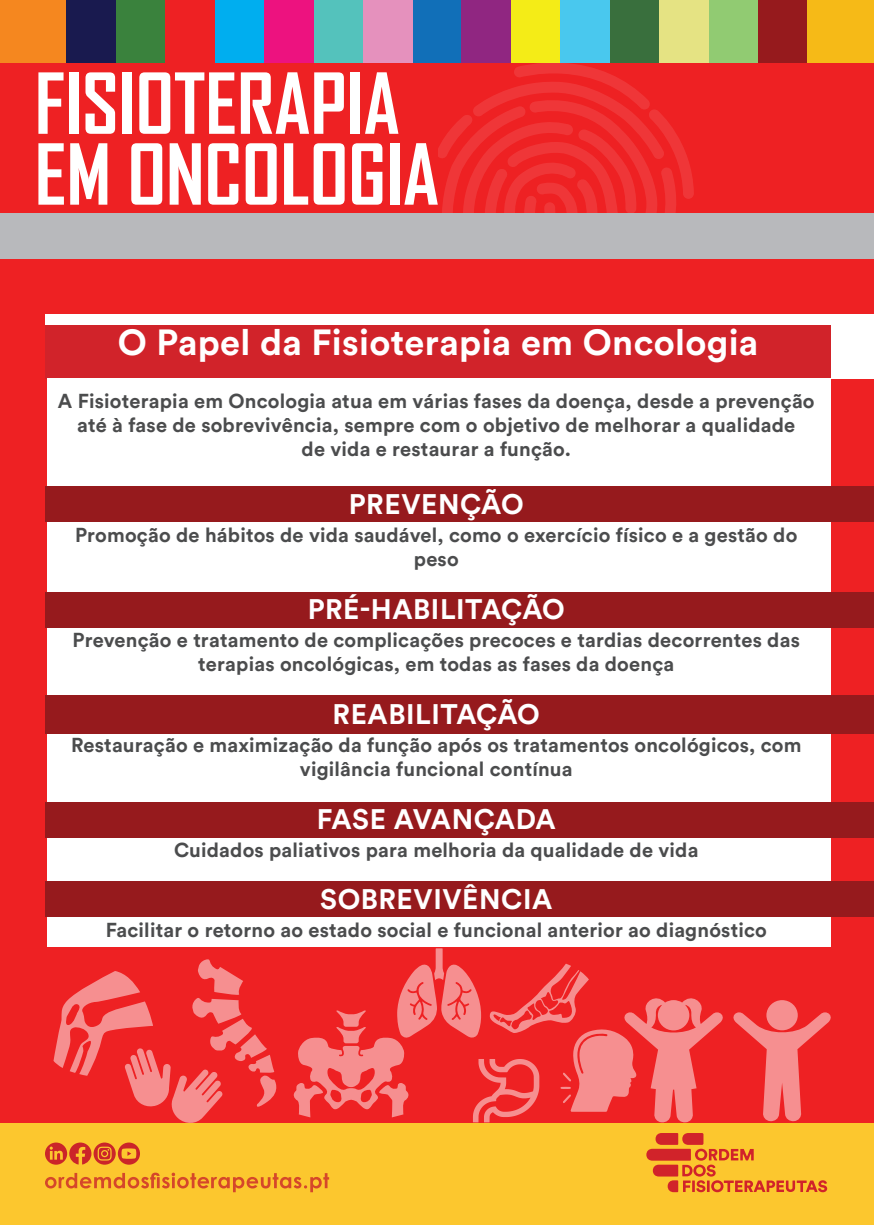
<style>
.page{position:relative;width:874px;height:1225px;background:#fff}
.page>*{position:absolute;margin:0;border:0;box-sizing:border-box;transform-origin:0 0}
.t1{font:700 80.4px/70.8px "Agency FB";color:#fff}
.t2{font:700 36px "Circular Std";letter-spacing:.01em;color:#fff}
.t3{font:700 28px "Circular Std";letter-spacing:.02em;color:#fff}
.t4{font:700 20px/24px "Circular Std";letter-spacing:.01em;color:#4b4c4d;text-align:center}
</style>
<div class="page">
<div style="left:0;top:0;width:873px;height:1225px;background:#ee2123"></div>
<div style="left:0;top:1123px;width:873px;height:102px;background:#fcc72e"></div>
<div style="left:45px;top:314px;width:828px;height:65px;background:#fff"></div>
<div style="left:45px;top:326px;width:785px;height:53px;background:#d1232a"></div>
<div style="left:48px;top:379px;width:782px;height:568px;background:#fff"></div>
<svg style="left:646px;top:1133px;width:180px;height:59px"></svg>
<div style="left:0;top:0;width:66px;height:63px;background:#f5871f"></div>
<div style="left:412px;top:0;width:49px;height:63px;background:#116fb8"></div>
<div style="left:214px;top:0;width:50px;height:63px;background:#00aeef"></div>
<div style="left:609px;top:0;width:50px;height:63px;background:#396f3d"></div>
<div style="left:116px;top:0;width:49px;height:63px;background:#3a823d"></div>
<div style="left:511px;top:0;width:49px;height:63px;background:#f4ec17"></div>
<div style="left:313px;top:0;width:50px;height:63px;background:#54c2bc"></div>
<div style="left:708px;top:0;width:49px;height:63px;background:#91cb72"></div>
<div style="left:66px;top:0;width:50px;height:63px;background:#191a4f"></div>
<div style="left:659px;top:0;width:49px;height:63px;background:#e5e383"></div>
<div style="left:264px;top:0;width:49px;height:63px;background:#ed127f"></div>
<div style="left:461px;top:0;width:50px;height:63px;background:#902681"></div>
<div style="left:560px;top:0;width:49px;height:63px;background:#49c8ee"></div>
<div style="left:363px;top:0;width:49px;height:63px;background:#e591bd"></div>
<div style="left:757px;top:0;width:50px;height:63px;background:#961a1d"></div>
<div style="left:807px;top:0;width:66px;height:63px;background:#f6ba17"></div>
<svg style="left:438px;top:63px;width:255px;height:150px"></svg>
<div style="left:0;top:213px;width:873px;height:45px;background:#b8b9bc"></div>
<svg style="left:53px;top:959px;width:224px;height:164px"></svg>
<div style="left:766px;top:1000px;width:31px;height:30px;background:#f68f90;border-radius:50%"></div>
<svg style="left:733px;top:1011px;width:98px;height:110px"></svg>
<div style="left:45px;top:486px;width:828px;height:36px;background:#961a1d"></div>
<div style="left:45px;top:592px;width:828px;height:35px;background:#961a1d"></div>
<div style="left:45px;top:695px;width:828px;height:36px;background:#961a1d"></div>
<div style="left:45px;top:697px;width:828px;height:36px;background:#961a1d"></div>
<div style="left:45px;top:802px;width:828px;height:36px;background:#961a1d"></div>
<div style="left:45px;top:880px;width:828px;height:36px;background:#961a1d"></div>
<svg style="left:293px;top:948px;width:430px;height:174px"></svg>
<svg style="left:45px;top:1142px;width:95px;height:22px"></svg>
<svg style="left:45px;top:1172px;width:284px;height:20px"></svg>
<h1 class="t1" style="left:35px;top:66px;width:406px">FISIOTERAPIA<br>EM ONCOLOGIA</h1>
<h2 class="t2" style="left:118px;top:319px;width:641px">O Papel da Fisioterapia em Oncologia</h2>
<p class="t4" style="left:58px;top:389px;width:757px">A Fisioterapia em Oncologia atua em várias fases da doença, desde a prevenção até à fase de sobrevivência, sempre com o objetivo de melhorar a qualidade<br>de vida e restaurar a função.</p>
<h3 class="t3" style="left:348px;top:486px;width:176px">PREVENÇÃO</h3>
<p class="t4" style="left:75px;top:522px;width:723px">Promoção de hábitos de vida saudável, como o exercício físico e a gestão do peso</p>
<h3 class="t3" style="left:307px;top:591px;width:258px">PRÉ-HABILITAÇÃO</h3>
<p class="t4" style="left:73px;top:627px;width:728px">Prevenção e tratamento de complicações precoces e tardias decorrentes das terapias oncológicas, em todas as fases da doença</p>
<h3 class="t3" style="left:332px;top:696px;width:209px">REABILITAÇÃO</h3>
<p class="t4" style="left:71px;top:732px;width:731px">Restauração e maximização da função após os tratamentos oncológicos, com vigilância funcional contínua</p>
<h3 class="t3" style="left:316px;top:800px;width:240px">FASE AVANÇADA</h3>
<p class="t4" style="left:174px;top:837px;width:525px">Cuidados paliativos para melhoria da qualidade de vida</p>
<h3 class="t3" style="left:320px;top:881px;width:233px">SOBREVIVÊNCIA</h3>
<p class="t4" style="left:106px;top:918px;width:662px">Facilitar o retorno ao estado social e funcional anterior ao diagnóstico</p>
</div>
